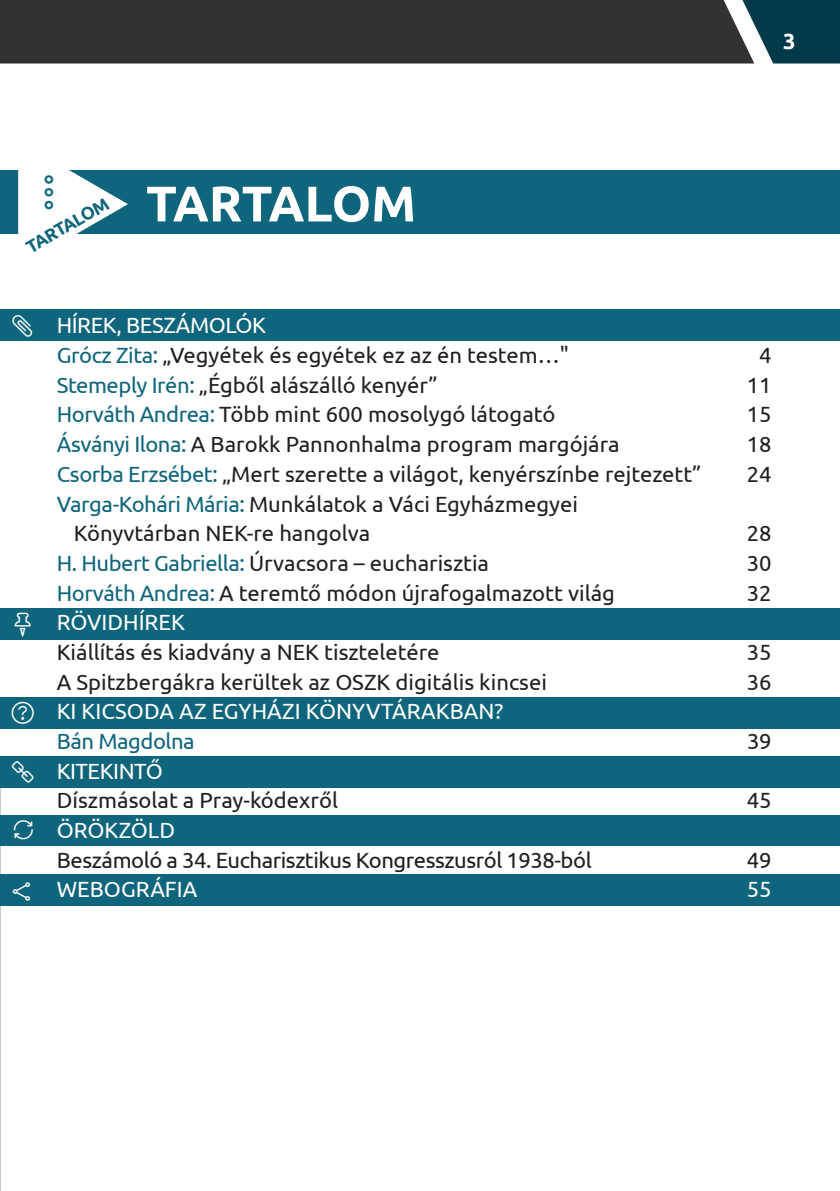
<style>
.page{position:relative;width:840px;height:1191px;background:#fff}
.page>*{position:absolute;margin:0;border:0;box-sizing:border-box;transform-origin:0 0}
.t1{font:700 50px "Ubuntu";letter-spacing:-.01em;color:#fff}
.t2{font:22px/29.6px "Ubuntu";color:#231f20}
.TartalomhozSzerzo{font:22px "Ubuntu";color:#fff}
.t3{font:22px "Ubuntu";letter-spacing:-.02em;color:#231f20}
.TartalomhozSzerzo-2{font:22px "Ubuntu";letter-spacing:-.02em;color:#fff}
.t4{font:22px "Ubuntu";letter-spacing:-.02em;color:#0f657b}
.t5{font:700 22px "Ubuntu";color:#fff}
.Lábjegyzet{font:700 18px "Ubuntu";color:#0f657b}
.s1{color:#0f657b}
</style>
<div class="page">
<div style="left:0;top:170px;width:839px;height:64px;background:#0f657b"></div>
<div style="left:0;top:0;width:632px;height:63px;background:#323232"></div>
<svg style="left:632px;top:0;width:207px;height:63px"></svg>
<div style="left:0;top:309px;width:839px;height:31px;background:#0f657b"></div>
<div style="left:0;top:874px;width:839px;height:31px;background:#0f657b"></div>
<div style="left:0;top:607px;width:839px;height:32px;background:#0f657b"></div>
<div style="left:0;top:697px;width:839px;height:31px;background:#0f657b"></div>
<div style="left:0;top:756px;width:839px;height:32px;background:#0f657b"></div>
<div style="left:0;top:815px;width:839px;height:31px;background:#0f657b"></div>
<svg style="left:18px;top:170px;width:110px;height:64px"></svg>
<p class="t5" style="left:782px;top:28px;width:14px">3</p>
<p class="Lábjegyzet" style="left:22px;top:238px;width:94px;rotate:-30deg">TARTALOM</p>
<p class="t1" style="left:146px;top:173px;width:271px">TARTALOM</p>
<p class="TartalomhozSzerzo-2" style="left:57px;top:312px;width:211px">HÍREK, BESZÁMOLÓK</p>
<p class="t2" style="left:57px;top:340px;width:513px"><span class="s1">Grócz Zita:</span> „Vegyétek és egyétek ez az én testem…"</p>
<p class="t2" style="left:758px;top:340px;width:14px">4</p>
<p class="t2" style="left:57px;top:369px;width:382px"><span class="s1">Stemeply Irén:</span> „Égből alászálló kenyér”</p>
<p class="t2" style="left:746px;top:369px;width:26px">11</p>
<p class="t2" style="left:57px;top:399px;width:500px"><span class="s1">Horváth Andrea:</span> Több mint 600 mosolygó látogató</p>
<p class="t2" style="left:746px;top:399px;width:26px">15</p>
<p class="t2" style="left:57px;top:429px;width:564px"><span class="s1">Ásványi Ilona:</span> A Barokk Pannonhalma program margójára</p>
<p class="t2" style="left:746px;top:429px;width:26px">18</p>
<p class="t2" style="left:57px;top:458px;width:646px"><span class="s1">Csorba Erzsébet:</span> „Mert szerette a világot, kenyérszínbe rejtezett”</p>
<p class="t2" style="left:746px;top:458px;width:26px">24</p>
<p class="t2" style="left:74px;top:488px;width:505px;text-indent:-17px"><span class="s1">Varga-Kohári Mária:</span> Munkálatok a Váci Egyházmegyei<br>Könyvtárban NEK-re hangolva</p>
<p class="t2" style="left:746px;top:518px;width:26px">28</p>
<p class="t2" style="left:57px;top:547px;width:433px"><span class="s1">H. Hubert Gabriella:</span> Úrvacsora – eucharisztia</p>
<p class="t2" style="left:746px;top:547px;width:26px">30</p>
<p class="t2" style="left:57px;top:577px;width:559px"><span class="s1">Horváth Andrea:</span> A teremtő módon újrafogalmazott világ</p>
<p class="t2" style="left:746px;top:577px;width:26px">32</p>
<p class="TartalomhozSzerzo" style="left:57px;top:609px;width:130px">RÖVIDHÍREK</p>
<p class="t2" style="left:57px;top:636px;width:384px">Kiállítás és kiadvány a NEK tiszteletére</p>
<p class="t2" style="left:746px;top:636px;width:26px">35</p>
<p class="t2" style="left:57px;top:666px;width:491px">A Spitzbergákra kerültek az OSZK digitális kincsei</p>
<p class="t2" style="left:746px;top:666px;width:26px">36</p>
<p class="TartalomhozSzerzo" style="left:57px;top:698px;width:448px">KI KICSODA AZ EGYHÁZI KÖNYVTÁRAKBAN?</p>
<p class="t4" style="left:57px;top:728px;width:139px">Bán Magdolna</p>
<p class="t2" style="left:746px;top:725px;width:26px">39</p>
<p class="TartalomhozSzerzo-2" style="left:57px;top:757px;width:107px">KITEKINTŐ</p>
<p class="t2" style="left:57px;top:785px;width:282px">Díszmásolat a Pray-kódexről</p>
<p class="t2" style="left:746px;top:785px;width:26px">45</p>
<p class="TartalomhozSzerzo" style="left:57px;top:817px;width:120px">ÖRÖKZÖLD</p>
<p class="t3" style="left:57px;top:846px;width:536px">Beszámoló a 34. Eucharisztikus Kongresszusról 1938-ból</p>
<p class="t2" style="left:746px;top:844px;width:26px">49</p>
<p class="TartalomhozSzerzo" style="left:57px;top:876px;width:142px">WEBOGRÁFIA</p>
<p class="TartalomhozSzerzo" style="left:746px;top:876px;width:26px">55</p>
</div>
